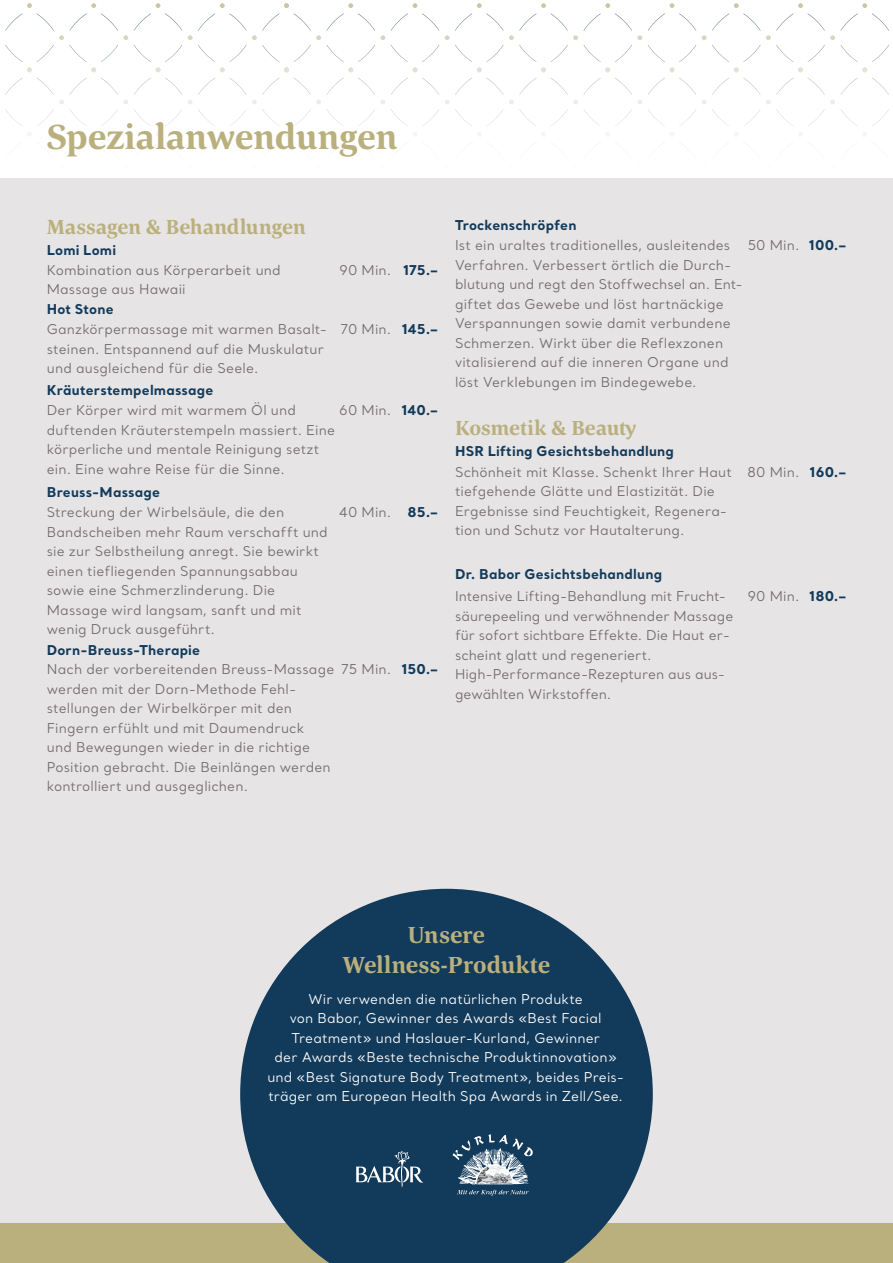
<style>
.page{position:relative;width:893px;height:1263px;background:#fff}
.page>*{position:absolute;margin:0;border:0;box-sizing:border-box;transform-origin:0 0}
.t1{font:700 36px "Corda";letter-spacing:-.005em;color:#bab07e}
.t2{font:700 24px/29.5px "Corda";color:#bab07e;text-align:center}
.t3{font:700 21px "Corda";color:#bab07e}
.t4{font:13.5px/19.5px "Santral";letter-spacing:.01em;color:#736c6e}
.t5{font:13.5px/19.5px "Santral";letter-spacing:.01em;color:#fff;text-align:center}
.t6{font:700 13.5px "Santral";letter-spacing:.015em;color:#123a5a}
.s1{font-weight:700;color:#123a5a}
</style>
<div class="page">
<div style="left:0;top:179px;width:893px;height:1084px;background:#e6e4e5"></div>
<div style="left:0;top:1224px;width:893px;height:39px;background:#bab07e"></div>
<svg style="left:872px;top:109px;width:17px;height:17px"></svg>
<svg style="left:872px;top:78px;width:17px;height:17px"></svg>
<svg style="left:679px;top:109px;width:17px;height:17px"></svg>
<svg style="left:679px;top:78px;width:17px;height:17px"></svg>
<svg style="left:648px;top:78px;width:17px;height:17px"></svg>
<svg style="left:648px;top:109px;width:17px;height:17px"></svg>
<svg style="left:422px;top:109px;width:17px;height:17px"></svg>
<svg style="left:422px;top:78px;width:17px;height:17px"></svg>
<svg style="left:391px;top:78px;width:17px;height:17px"></svg>
<svg style="left:391px;top:109px;width:17px;height:17px"></svg>
<svg style="left:679px;top:178px;width:17px;height:1px"></svg>
<svg style="left:648px;top:178px;width:17px;height:1px"></svg>
<svg style="left:422px;top:178px;width:17px;height:1px"></svg>
<svg style="left:391px;top:178px;width:17px;height:1px"></svg>
<svg style="left:808px;top:78px;width:50px;height:48px"></svg>
<svg style="left:743px;top:78px;width:50px;height:48px"></svg>
<svg style="left:702px;top:3px;width:187px;height:69px"></svg>
<svg style="left:648px;top:3px;width:48px;height:28px"></svg>
<svg style="left:702px;top:78px;width:27px;height:48px"></svg>
<svg style="left:648px;top:45px;width:48px;height:27px"></svg>
<svg style="left:702px;top:132px;width:187px;height:47px"></svg>
<svg style="left:661px;top:132px;width:22px;height:13px"></svg>
<svg style="left:615px;top:78px;width:27px;height:48px"></svg>
<svg style="left:551px;top:78px;width:50px;height:48px"></svg>
<svg style="left:486px;top:78px;width:50px;height:48px"></svg>
<svg style="left:445px;top:3px;width:197px;height:69px"></svg>
<svg style="left:391px;top:3px;width:48px;height:28px"></svg>
<svg style="left:445px;top:78px;width:27px;height:48px"></svg>
<svg style="left:391px;top:45px;width:48px;height:27px"></svg>
<svg style="left:445px;top:132px;width:197px;height:47px"></svg>
<svg style="left:404px;top:132px;width:22px;height:13px"></svg>
<svg style="left:358px;top:78px;width:27px;height:48px"></svg>
<svg style="left:294px;top:78px;width:50px;height:48px"></svg>
<svg style="left:165px;top:109px;width:17px;height:17px"></svg>
<svg style="left:165px;top:78px;width:17px;height:17px"></svg>
<svg style="left:134px;top:78px;width:17px;height:17px"></svg>
<svg style="left:134px;top:109px;width:17px;height:17px"></svg>
<svg style="left:5px;top:78px;width:17px;height:17px"></svg>
<svg style="left:5px;top:109px;width:17px;height:17px"></svg>
<svg style="left:165px;top:178px;width:17px;height:1px"></svg>
<svg style="left:134px;top:178px;width:17px;height:1px"></svg>
<svg style="left:229px;top:78px;width:50px;height:48px"></svg>
<svg style="left:188px;top:3px;width:197px;height:69px"></svg>
<svg style="left:134px;top:3px;width:48px;height:28px"></svg>
<svg style="left:188px;top:78px;width:27px;height:48px"></svg>
<svg style="left:134px;top:45px;width:48px;height:27px"></svg>
<svg style="left:188px;top:132px;width:197px;height:47px"></svg>
<svg style="left:147px;top:132px;width:22px;height:13px"></svg>
<svg style="left:101px;top:78px;width:27px;height:48px"></svg>
<svg style="left:37px;top:78px;width:50px;height:48px"></svg>
<svg style="left:5px;top:3px;width:123px;height:69px"></svg>
<svg style="left:5px;top:132px;width:123px;height:47px"></svg>
<svg style="left:240px;top:889px;width:413px;height:374px;fill:#123a5a"></svg>
<svg style="left:356px;top:1151px;width:67px;height:36px;background:#42617b"></svg>
<svg style="left:453px;top:1133px;width:80px;height:63px;background:#496780"></svg>
<img style="left:476px;top:1166px;width:37px;height:18px">
<h1 class="t1" style="left:47px;top:113px;width:352px">Spezialanwendungen</h1>
<h3 class="t3" style="left:47px;top:213px;width:260px">Massagen &amp; Behandlungen</h3>
<p class="t6" style="left:47px;top:241px;width:71px">Lomi Lomi</p>
<p class="t4" style="left:47px;top:260px;width:236px">Kombination aus Körperarbeit und<br>Massage aus Hawaii</p>
<p class="t4" style="left:339px;top:260px;width:100px">90 Min. <span class="s1">175.–</span></p>
<p class="t6" style="left:47px;top:300px;width:69px">Hot Stone</p>
<p class="t4" style="left:47px;top:319px;width:282px">Ganzkörpermassage mit warmen Basalt&shy;steinen. Entspannend auf die Muskulatur und ausgleichend für die Seele.</p>
<p class="t4" style="left:340px;top:319px;width:99px">70 Min. <span class="s1">145.–</span></p>
<p class="t6" style="left:47px;top:381px;width:168px">Kräuterstempelmassage</p>
<p class="t4" style="left:47px;top:400px;width:290px">Der Körper wird mit warmem Öl und duftenden Kräuterstempeln massiert. Eine körperliche und mentale Reinigung setzt ein. Eine wahre Reise für die Sinne.</p>
<p class="t4" style="left:339px;top:400px;width:100px">60 Min. <span class="s1">140.–</span></p>
<p class="t6" style="left:47px;top:483px;width:115px">Breuss-Massage</p>
<p class="t4" style="left:47px;top:502px;width:283px">Streckung der Wirbelsäule, die den Bandscheiben mehr Raum verschafft und sie zur Selbstheilung anregt. Sie bewirkt einen tiefliegenden Spannungsabbau sowie eine Schmerzlinderung. Die Massage wird langsam, sanft und mit wenig Druck ausgeführt.</p>
<p class="t4" style="left:339px;top:502px;width:100px">40 Min. <span class="s1">85.–</span></p>
<p class="t6" style="left:47px;top:640px;width:155px">Dorn-Breuss-Therapie</p>
<p class="t4" style="left:47px;top:660px;width:289px">Nach der vorbereitenden Breuss-Massage werden mit der Dorn-Methode Fehl&shy;stellungen der Wirbelkörper mit den Fingern erfühlt und mit Daumendruck<br>und Bewegungen wieder in die richtige Position gebracht. Die Beinlängen werden kontrolliert und ausgeglichen.</p>
<p class="t4" style="left:341px;top:660px;width:98px">75 Min. <span class="s1">150.–</span></p>
<p class="t6" style="left:455px;top:216px;width:123px">Trockenschröpfen</p>
<p class="t4" style="left:455px;top:235px;width:289px">Ist ein uraltes traditionelles, ausleitendes Verfahren. Verbessert örtlich die Durch&shy;blutung und regt den Stoffwechsel an. Ent&shy;giftet das Gewebe und löst hartnäckige Verspannungen sowie damit verbundene Schmerzen. Wirkt über die Reflexzonen vitalisierend auf die inneren Organe und löst Verklebungen im Bindegewebe.</p>
<p class="t4" style="left:748px;top:235px;width:100px">50 Min. <span class="s1">100.–</span></p>
<h3 class="t3" style="left:455px;top:414px;width:183px">Kosmetik &amp; Beauty</h3>
<p class="t6" style="left:455px;top:442px;width:220px">HSR Lifting Gesichtsbehandlung</p>
<p class="t4" style="left:455px;top:462px;width:279px">Schönheit mit Klasse. Schenkt Ihrer Haut tiefgehende Glätte und Elastizität. Die Ergebnisse sind Feuchtigkeit, Regenera&shy;tion und Schutz vor Hautalterung.</p>
<p class="t4" style="left:747px;top:462px;width:101px">80 Min. <span class="s1">160.–</span></p>
<p class="t6" style="left:455px;top:565px;width:209px">Dr. Babor Gesichtsbehandlung</p>
<p class="t4" style="left:455px;top:586px;width:280px">Intensive Lifting-Behandlung mit Frucht&shy;säurepeeling und verwöhnender Massage für sofort sichtbare Effekte. Die Haut er&shy;scheint glatt und regeneriert.<br>High-Performance-Rezepturen aus aus&shy;gewählten Wirkstoffen.</p>
<p class="t4" style="left:747px;top:586px;width:100px">90 Min. <span class="s1">180.–</span></p>
<h2 class="t2" style="left:343px;top:919px;width:209px">Unsere<br>Wellness-Produkte</h2>
<p class="t5" style="left:267px;top:989px;width:358px">Wir verwenden die natürlichen Produkte<br>von Babor, Gewinner des Awards «Best Facial Treatment» und Haslauer-Kurland, Gewinner<br>der Awards «Beste technische Produktinnovation» und «Best Signature Body Treatment», beides Preis&shy;träger am European Health Spa Awards in Zell/See.</p>
</div>
